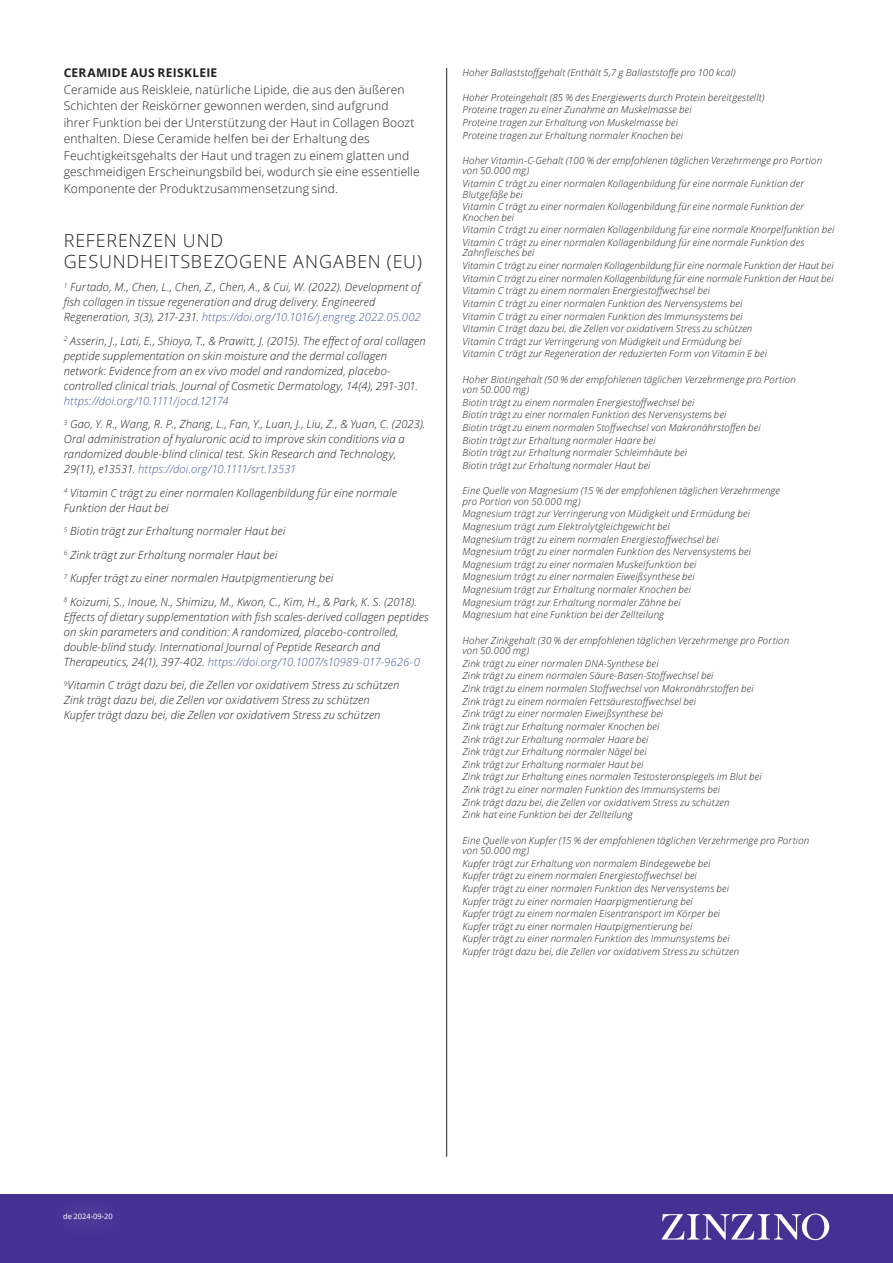
<style>
.page{position:relative;width:893px;height:1263px;background:#fff}
.page>*{position:absolute;margin:0;border:0;box-sizing:border-box;transform-origin:0 0}
.Sub-heading_12_14{font:300 18px/21px "Open Sans";letter-spacing:.045em;color:#231f20}
.Body_8_11{font:300 12px/16.5px "Open Sans";letter-spacing:.015em;color:#231f20}
.Body_8_11-2{font:700 12px "Open Sans";letter-spacing:.025em;color:#231f20}
.References{font:italic 300 11.25px/15px "Open Sans";letter-spacing:.015em;color:#231f20}
.EU_6_5_7{font:italic 300 9.75px/10.5px "Open Sans";letter-spacing:.02em;color:#231f20}
.t1{font:7.5px "Open Sans";color:#fff}
.s1{color:#4c5a96}
</style>
<div class="page">
<div style="left:0;top:1194px;width:893px;height:69px;background:#443193"></div>
<svg style="left:662px;top:1213px;width:167px;height:27px"></svg>
<hr style="left:446px;top:68px;width:1px;height:1089px;background:#231f20">
<p class="Body_8_11-2" style="left:64px;top:64px;width:155px">CERAMIDE AUS REISKLEIE</p>
<p class="Body_8_11" style="left:64px;top:81px;width:357px">Ceramide aus Reiskleie, natürliche Lipide, die aus den äußeren Schichten der Reiskörner gewonnen werden, sind aufgrund<br>ihrer Funktion bei der Unterstützung der Haut in Collagen Boozt enthalten. Diese Ceramide helfen bei der Erhaltung des Feuchtigkeitsgehalts der Haut und tragen zu einem glatten und geschmeidigen Erscheinungsbild bei, wodurch sie eine essentielle Komponente der Produktzusammensetzung sind.</p>
<p class="Sub-heading_12_14" style="left:64px;top:229px;width:360px">REFERENZEN UND<br>GESUNDHEITSBEZOGENE ANGABEN (EU)</p>
<p class="References" style="left:64px;top:279px;width:358px"><sup>1</sup> Furtado, M., Chen, L., Chen, Z., Chen, A., &amp; Cui, W. (2022). Development of fish collagen in tissue regeneration and drug delivery. Engineered<br>Regeneration, 3(3), 217-231. <span class="s1">https://doi.org/10.1016/j.engreg.2022.05.002</span></p>
<p class="References" style="left:64px;top:333px;width:363px"><sup>2</sup> Asserin, J., Lati, E., Shioya, T., &amp; Prawitt, J. (2015). The effect of oral collagen peptide supplementation on skin moisture and the dermal collagen network: Evidence from an ex vivo model and randomized, placebo&shy;controlled clinical trials. Journal of Cosmetic Dermatology, 14(4), 291-301. <span class="s1">https://doi.org/10.1111/jocd.12174</span></p>
<p class="References" style="left:64px;top:416px;width:363px"><sup>3</sup> Gao, Y. R., Wang, R. P., Zhang, L., Fan, Y., Luan, J., Liu, Z., &amp; Yuan, C. (2023).<br>Oral administration of hyaluronic acid to improve skin conditions via a randomized double-blind clinical test. Skin Research and Technology, 29(11), e13531. <span class="s1">https://doi.org/10.1111/srt.13531</span></p>
<p class="References" style="left:64px;top:485px;width:335px"><sup>4</sup> Vitamin C trägt zu einer normalen Kollagenbildung für eine normale<br>Funktion der Haut bei</p>
<p class="References" style="left:64px;top:523px;width:223px"><sup>5</sup> Biotin trägt zur Erhaltung normaler Haut bei</p>
<p class="References" style="left:64px;top:547px;width:215px"><sup>6</sup> Zink trägt zur Erhaltung normaler Haut bei</p>
<p class="References" style="left:64px;top:570px;width:271px"><sup>7</sup> Kupfer trägt zu einer normalen Hautpigmentierung bei</p>
<p class="References" style="left:64px;top:594px;width:366px"><sup>8</sup> Koizumi, S., Inoue, N., Shimizu, M., Kwon, C., Kim, H., &amp; Park, K. S. (2018).<br>Effects of dietary supplementation with fish scales-derived collagen peptides on skin parameters and condition: A randomized, placebo-controlled, double-blind study. International Journal of Peptide Research and Therapeutics, 24(1), 397-402. <span class="s1">https://doi.org/10.1007/s10989-017-9626-0</span></p>
<p class="References" style="left:64px;top:677px;width:337px"><sup>9</sup>Vitamin C trägt dazu bei, die Zellen vor oxidativem Stress zu schützen</p>
<p class="References" style="left:64px;top:692px;width:307px">Zink trägt dazu bei, die Zellen vor oxidativem Stress zu schützen</p>
<p class="References" style="left:64px;top:707px;width:318px">Kupfer trägt dazu bei, die Zellen vor oxidativem Stress zu schützen</p>
<p class="EU_6_5_7" style="left:462px;top:66px;width:275px">Hoher Ballaststoffgehalt (Enthält 5,7 g Ballaststoffe pro 100 kcal)</p>
<p class="EU_6_5_7" style="left:462px;top:92px;width:304px">Hoher Proteingehalt (85 % des Energiewerts durch Protein bereitgestellt)</p>
<p class="EU_6_5_7" style="left:462px;top:104px;width:231px">Proteine tragen zu einer Zunahme an Muskelmasse bei</p>
<p class="EU_6_5_7" style="left:462px;top:117px;width:217px">Proteine tragen zur Erhaltung von Muskelmasse bei</p>
<p class="EU_6_5_7" style="left:462px;top:129px;width:222px">Proteine tragen zur Erhaltung normaler Knochen bei</p>
<p class="EU_6_5_7" style="left:462px;top:155px;width:361px">Hoher Vitamin-C-Gehalt (100 % der empfohlenen täglichen Verzehrmenge pro Portion von 50.000 mg)</p>
<p class="EU_6_5_7" style="left:462px;top:178px;width:343px">Vitamin C trägt zu einer normalen Kollagenbildung für eine normale Funktion der<br>Blutgefäße bei</p>
<p class="EU_6_5_7" style="left:462px;top:201px;width:343px">Vitamin C trägt zu einer normalen Kollagenbildung für eine normale Funktion der<br>Knochen bei</p>
<p class="EU_6_5_7" style="left:462px;top:224px;width:373px">Vitamin C trägt zu einer normalen Kollagenbildung für eine normale Knorpelfunktion bei</p>
<p class="EU_6_5_7" style="left:462px;top:237px;width:344px">Vitamin C trägt zu einer normalen Kollagenbildung für eine normale Funktion des<br>Zahnfleisches bei</p>
<p class="EU_6_5_7" style="left:462px;top:260px;width:373px">Vitamin C trägt zu einer normalen Kollagenbildung für eine normale Funktion der Haut bei</p>
<p class="EU_6_5_7" style="left:462px;top:272px;width:373px">Vitamin C trägt zu einer normalen Kollagenbildung für eine normale Funktion der Haut bei</p>
<p class="EU_6_5_7" style="left:462px;top:285px;width:249px">Vitamin C trägt zu einem normalen Energiestoffwechsel bei</p>
<p class="EU_6_5_7" style="left:462px;top:298px;width:281px">Vitamin C trägt zu einer normalen Funktion des Nervensystems bei</p>
<p class="EU_6_5_7" style="left:462px;top:310px;width:282px">Vitamin C trägt zu einer normalen Funktion des Immunsystems bei</p>
<p class="EU_6_5_7" style="left:462px;top:323px;width:291px">Vitamin C trägt dazu bei, die Zellen vor oxidativem Stress zu schützen</p>
<p class="EU_6_5_7" style="left:462px;top:336px;width:280px">Vitamin C trägt zur Verringerung von Müdigkeit und Ermüdung bei</p>
<p class="EU_6_5_7" style="left:462px;top:348px;width:306px">Vitamin C trägt zur Regeneration der reduzierten Form von Vitamin E bei</p>
<p class="EU_6_5_7" style="left:462px;top:374px;width:335px">Hoher Biotingehalt (50 % der empfohlenen täglichen Verzehrmenge pro Portion von 50.000 mg)</p>
<p class="EU_6_5_7" style="left:462px;top:397px;width:233px">Biotin trägt zu einem normalen Energiestoffwechsel bei</p>
<p class="EU_6_5_7" style="left:462px;top:409px;width:266px">Biotin trägt zu einer normalen Funktion des Nervensystems bei</p>
<p class="EU_6_5_7" style="left:462px;top:422px;width:300px">Biotin trägt zu einem normalen Stoffwechsel von Makronährstoffen bei</p>
<p class="EU_6_5_7" style="left:462px;top:435px;width:195px">Biotin trägt zur Erhaltung normaler Haare bei</p>
<p class="EU_6_5_7" style="left:462px;top:447px;width:226px">Biotin trägt zur Erhaltung normaler Schleimhäute bei</p>
<p class="EU_6_5_7" style="left:462px;top:460px;width:190px">Biotin trägt zur Erhaltung normaler Haut bei</p>
<p class="EU_6_5_7" style="left:462px;top:485px;width:319px">Eine Quelle von Magnesium (15 % der empfohlenen täglichen Verzehrmenge pro Portion von 50.000 mg)</p>
<p class="EU_6_5_7" style="left:462px;top:508px;width:289px">Magnesium trägt zur Verringerung von Müdigkeit und Ermüdung bei</p>
<p class="EU_6_5_7" style="left:462px;top:521px;width:209px">Magnesium trägt zum Elektrolytgleichgewicht bei</p>
<p class="EU_6_5_7" style="left:462px;top:533px;width:258px">Magnesium trägt zu einem normalen Energiestoffwechsel bei</p>
<p class="EU_6_5_7" style="left:462px;top:546px;width:290px">Magnesium trägt zu einer normalen Funktion des Nervensystems bei</p>
<p class="EU_6_5_7" style="left:462px;top:559px;width:235px">Magnesium trägt zu einer normalen Muskelfunktion bei</p>
<p class="EU_6_5_7" style="left:462px;top:571px;width:234px">Magnesium trägt zu einer normalen Eiweißsynthese bei</p>
<p class="EU_6_5_7" style="left:462px;top:584px;width:230px">Magnesium trägt zur Erhaltung normaler Knochen bei</p>
<p class="EU_6_5_7" style="left:462px;top:597px;width:220px">Magnesium trägt zur Erhaltung normaler Zähne bei</p>
<p class="EU_6_5_7" style="left:462px;top:609px;width:203px">Magnesium hat eine Funktion bei der Zellteilung</p>
<p class="EU_6_5_7" style="left:462px;top:634px;width:328px">Hoher Zinkgehalt (30 % der empfohlenen täglichen Verzehrmenge pro Portion von 50.000 mg)</p>
<p class="EU_6_5_7" style="left:462px;top:658px;width:198px">Zink trägt zu einer normalen DNA-Synthese bei</p>
<p class="EU_6_5_7" style="left:462px;top:670px;width:253px">Zink trägt zu einem normalen Säure-Basen-Stoffwechsel bei</p>
<p class="EU_6_5_7" style="left:462px;top:683px;width:293px">Zink trägt zu einem normalen Stoffwechsel von Makronährstoffen bei</p>
<p class="EU_6_5_7" style="left:462px;top:695px;width:235px">Zink trägt zu einem normalen Fettsäurestoffwechsel bei</p>
<p class="EU_6_5_7" style="left:462px;top:708px;width:202px">Zink trägt zu einer normalen Eiweißsynthese bei</p>
<p class="EU_6_5_7" style="left:462px;top:721px;width:199px">Zink trägt zur Erhaltung normaler Knochen bei</p>
<p class="EU_6_5_7" style="left:462px;top:733px;width:188px">Zink trägt zur Erhaltung normaler Haare bei</p>
<p class="EU_6_5_7" style="left:462px;top:746px;width:186px">Zink trägt zur Erhaltung normaler Nägel bei</p>
<p class="EU_6_5_7" style="left:462px;top:759px;width:183px">Zink trägt zur Erhaltung normaler Haut bei</p>
<p class="EU_6_5_7" style="left:462px;top:771px;width:301px">Zink trägt zur Erhaltung eines normalen Testosteronspiegels im Blut bei</p>
<p class="EU_6_5_7" style="left:462px;top:784px;width:259px">Zink trägt zu einer normalen Funktion des Immunsystems bei</p>
<p class="EU_6_5_7" style="left:462px;top:796px;width:269px">Zink trägt dazu bei, die Zellen vor oxidativem Stress zu schützen</p>
<p class="EU_6_5_7" style="left:462px;top:809px;width:172px">Zink hat eine Funktion bei der Zellteilung</p>
<p class="EU_6_5_7" style="left:462px;top:834px;width:348px">Eine Quelle von Kupfer (15 % der empfohlenen täglichen Verzehrmenge pro Portion von 50.000 mg)</p>
<p class="EU_6_5_7" style="left:462px;top:857px;width:249px">Kupfer trägt zur Erhaltung von normalem Bindegewebe bei</p>
<p class="EU_6_5_7" style="left:462px;top:870px;width:236px">Kupfer trägt zu einem normalen Energiestoffwechsel bei</p>
<p class="EU_6_5_7" style="left:462px;top:883px;width:268px">Kupfer trägt zu einer normalen Funktion des Nervensystems bei</p>
<p class="EU_6_5_7" style="left:462px;top:895px;width:232px">Kupfer trägt zu einer normalen Haarpigmentierung bei</p>
<p class="EU_6_5_7" style="left:462px;top:908px;width:259px">Kupfer trägt zu einem normalen Eisentransport im Körper bei</p>
<p class="EU_6_5_7" style="left:462px;top:921px;width:232px">Kupfer trägt zu einer normalen Hautpigmentierung bei</p>
<p class="EU_6_5_7" style="left:462px;top:933px;width:269px">Kupfer trägt zu einer normalen Funktion des Immunsystems bei</p>
<p class="EU_6_5_7" style="left:462px;top:946px;width:278px">Kupfer trägt dazu bei, die Zellen vor oxidativem Stress zu schützen</p>
<p class="t1" style="left:63px;top:1211px;width:51px">de 2024-09-20</p>
</div>
